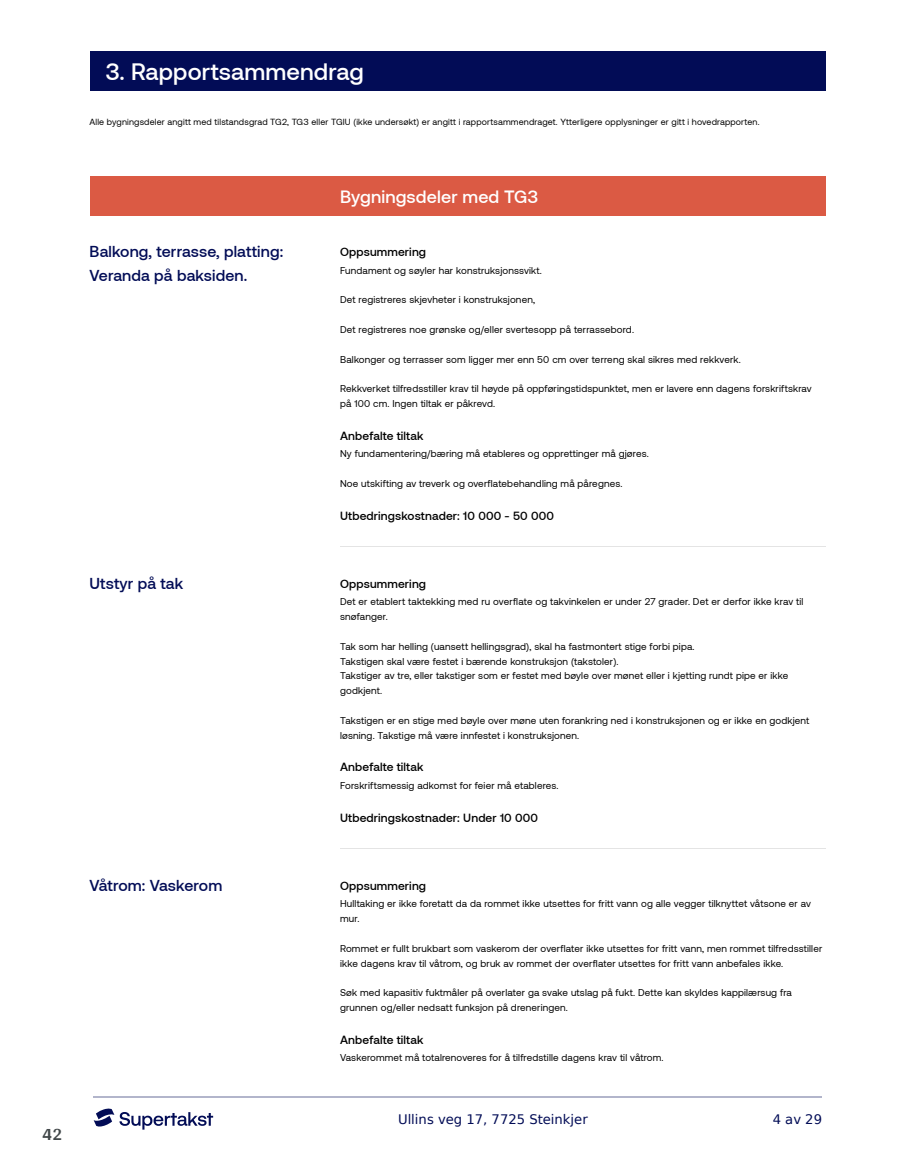
<style>
.page{position:relative;width:915px;height:1172px;background:#fff}
.page>*{position:absolute;margin:0;border:0;box-sizing:border-box;transform-origin:0 0}
.t1{font:500 23.7px "Aeonik";letter-spacing:.005em;color:#fff}
.t2{font:700 18px "Arya";color:#414749}
.t3{font:500 17.7px "Aeonik";letter-spacing:.01em;color:#fff}
.t4{font:500 15.75px/23.7px "Aeonik";letter-spacing:.01em;color:#020c56}
.t5{font:13.2px "DejaVu Sans";color:#020c56}
.t6{font:500 11.85px "Aeonik";letter-spacing:.015em;color:#000}
.t7{font:9.9px/14.9px "Aeonik";letter-spacing:.015em;color:#000}
.t8{font:8.85px "Aeonik";letter-spacing:.02em;color:#000}
</style>
<div class="page">
<hr style="left:93px;top:1097px;width:728px;height:1px;background:#b2b5cb">
<svg style="left:94px;top:1108px;width:119px;height:21px"></svg>
<div style="left:89px;top:52px;width:736px;height:39px;background:#020c56"></div>
<div style="left:89px;top:176px;width:736px;height:39px;background:#db5a44"></div>
<hr style="left:340px;top:546px;width:485px;height:1px;background:#e4e4e4">
<hr style="left:340px;top:848px;width:485px;height:1px;background:#e4e4e4">
<h2 class="t2" style="left:43px;top:1123px;width:21px">42</h2>
<h1 class="t1" style="left:105px;top:59px;width:260px">3. Rapportsammendrag</h1>
<p class="t8" style="left:89px;top:117px;width:671px">Alle bygningsdeler angitt med tilstandsgrad TG2, TG3 eller TGIU (ikke undersøkt) er angitt i rapportsammendraget. Ytterligere opplysninger er gitt i hovedrapporten.</p>
<h3 class="t3" style="left:340px;top:187px;width:199px">Bygningsdeler med TG3</h3>
<h3 class="t4" style="left:89px;top:240px;width:195px">Balkong, terrasse, platting:<br>Veranda på baksiden.</h3>
<p class="t6" style="left:340px;top:245px;width:87px">Oppsummering</p>
<p class="t7" style="left:340px;top:263px;width:203px">Fundament og søyler har konstruksjonssvikt.</p>
<p class="t7" style="left:340px;top:292px;width:196px">Det registreres skjevheter i konstruksjonen,</p>
<p class="t7" style="left:340px;top:322px;width:295px">Det registreres noe grønske og/eller svertesopp på terrassebord.</p>
<p class="t7" style="left:340px;top:352px;width:402px">Balkonger og terrasser som ligger mer enn 50 cm over terreng skal sikres med rekkverk.</p>
<p class="t7" style="left:340px;top:381px;width:473px">Rekkverket tilfredsstiller krav til høyde på oppføringstidspunktet, men er lavere enn dagens forskriftskrav på 100 cm. Ingen tiltak er påkrevd.</p>
<p class="t6" style="left:340px;top:429px;width:85px">Anbefalte tiltak</p>
<p class="t7" style="left:340px;top:446px;width:310px">Ny fundamentering/bæring må etableres og opprettinger må gjøres.</p>
<p class="t7" style="left:340px;top:476px;width:284px">Noe utskifting av treverk og overflatebehandling må påregnes.</p>
<p class="t6" style="left:340px;top:509px;width:215px">Utbedringskostnader: 10 000 - 50 000</p>
<h3 class="t4" style="left:89px;top:571px;width:95px">Utstyr på tak</h3>
<p class="t6" style="left:340px;top:577px;width:87px">Oppsummering</p>
<p class="t7" style="left:340px;top:594px;width:464px">Det er etablert taktekking med ru overflate og takvinkelen er under 27 grader. Det er derfor ikke krav til snøfanger.</p>
<p class="t7" style="left:340px;top:639px;width:449px">Tak som har helling (uansett hellingsgrad), skal ha fastmontert stige forbi pipa.<br>Takstigen skal være festet i bærende konstruksjon (takstoler).<br>Takstiger av tre, eller takstiger som er festet med bøyle over mønet eller i kjetting rundt pipe er ikke godkjent.</p>
<p class="t7" style="left:340px;top:713px;width:470px">Takstigen er en stige med bøyle over møne uten forankring ned i konstruksjonen og er ikke en godkjent løsning. Takstige må være innfestet i konstruksjonen.</p>
<p class="t6" style="left:340px;top:760px;width:85px">Anbefalte tiltak</p>
<p class="t7" style="left:340px;top:778px;width:220px">Forskriftsmessig adkomst for feier må etableres.</p>
<p class="t6" style="left:340px;top:811px;width:199px">Utbedringskostnader: Under 10 000</p>
<h3 class="t4" style="left:89px;top:873px;width:134px">Våtrom: Vaskerom</h3>
<p class="t6" style="left:340px;top:879px;width:87px">Oppsummering</p>
<p class="t7" style="left:340px;top:896px;width:472px">Hulltaking er ikke foretatt da da rommet ikke utsettes for fritt vann og alle vegger tilknyttet våtsone er av mur.</p>
<p class="t7" style="left:340px;top:941px;width:483px">Rommet er fullt brukbart som vaskerom der overflater ikke utsettes for fritt vann, men rommet tilfredsstiller ikke dagens krav til våtrom, og bruk av rommet der overflater utsettes for fritt vann anbefales ikke.</p>
<p class="t7" style="left:340px;top:985px;width:453px">Søk med kapasitiv fuktmåler på overlater ga svake utslag på fukt. Dette kan skyldes kappilærsug fra grunnen og/eller nedsatt funksjon på dreneringen.</p>
<p class="t6" style="left:340px;top:1033px;width:85px">Anbefalte tiltak</p>
<p class="t7" style="left:340px;top:1050px;width:325px">Vaskerommet må totalrenoveres for å tilfredstille dagens krav til våtrom.</p>
<h3 class="t5" style="left:398px;top:1108px;width:191px">Ullins veg 17, 7725 Steinkjer</h3>
<h3 class="t5" style="left:772px;top:1108px;width:51px">4 av 29</h3>
</div>
